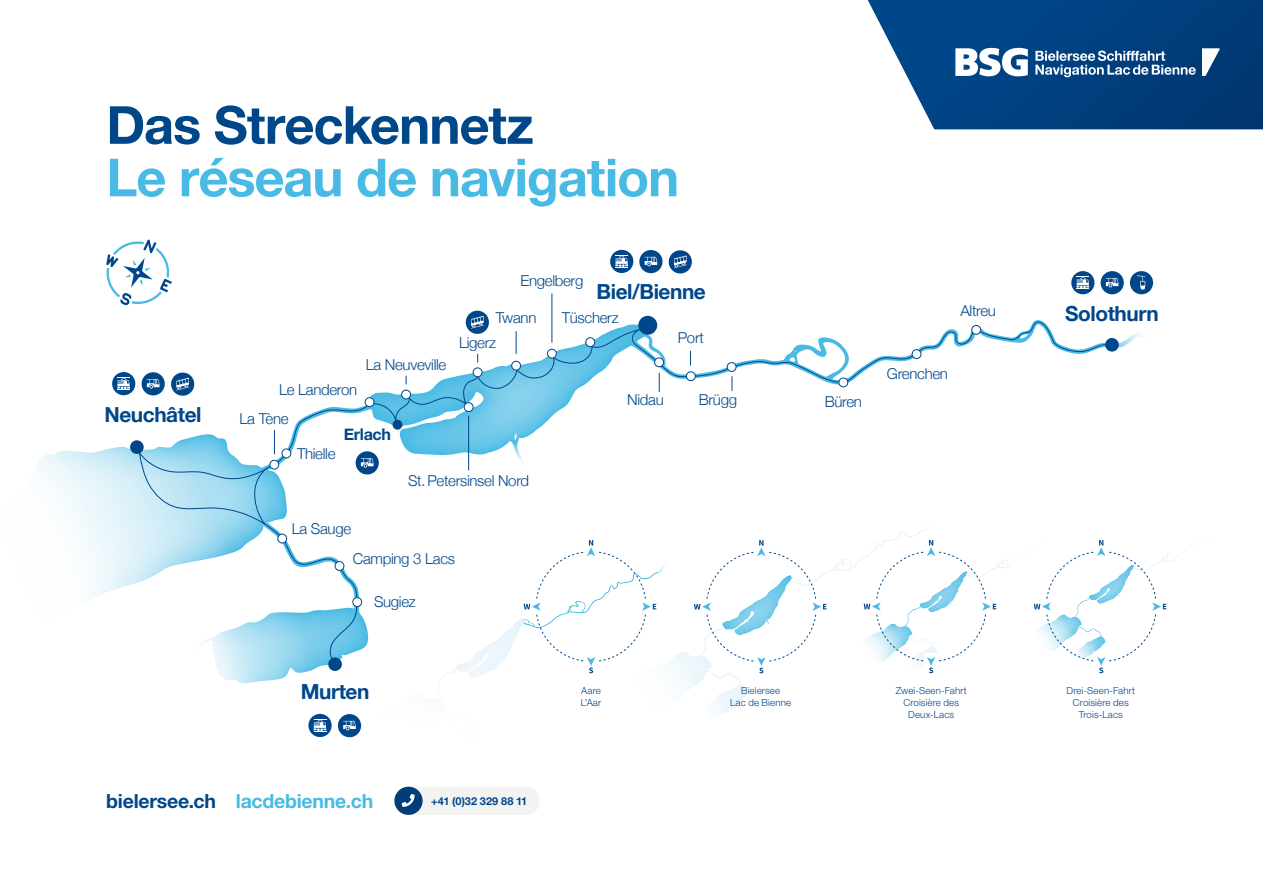
<style>
.page{position:relative;width:1263px;height:893px;background:#fff}
.page>*{position:absolute;margin:0;border:0;box-sizing:border-box;transform-origin:0 0}
.t1{font:700 52.5px "Helvetica Neue LT Pro";letter-spacing:-.02em;color:#49bae4}
.t2{font:700 52.5px "Helvetica Neue LT Pro";letter-spacing:-.02em;color:#00478a}
.t3{font:700 20.85px "Helvetica Neue";letter-spacing:-.02em;color:#00478a}
.t4{font:700 19.5px "Helvetica Neue LT Pro";letter-spacing:-.015em;color:#49bae4}
.t5{font:700 16.05px "Helvetica Neue";letter-spacing:-.02em;color:#00478a}
.t6{font:300 15px/24.5px "Helvetica Neue";letter-spacing:-.02em;color:#00478a}
.t7{font:700 10.95px "Helvetica Neue LT Pro";letter-spacing:.01em;color:#00478a}
.t8{font:300 9.75px/12px "Helvetica Neue LT Pro";letter-spacing:.01em;color:#00478a;text-align:center}
.s1{color:#00478a}
</style>
<div class="page">
<svg style="left:868px;top:0;width:395px;height:129px;background:#1a538c"></svg>
<svg style="left:955px;top:47px;width:265px;height:31px"></svg>
<div style="left:394px;top:787px;width:146px;height:28px;background:#f3f3f2;border-radius:14px"></div>
<div style="left:394px;top:787px;width:29px;height:28px;background:#003d79;border-radius:50%"></div>
<svg style="left:402px;top:794px;width:13px;height:13px"></svg>
<svg style="left:106px;top:239px;width:66px;height:67px"></svg>
<hr style="left:552px;top:294px;width:1px;height:48px;background:#00478a">
<div style="left:610px;top:250px;width:23px;height:23px;background:#00478a;border-radius:50%"></div>
<svg style="left:615px;top:255px;width:13px;height:13px"></svg>
<div style="left:639px;top:250px;width:23px;height:23px;background:#00478a;border-radius:50%"></div>
<svg style="left:645px;top:257px;width:12px;height:9px"></svg>
<div style="left:669px;top:250px;width:23px;height:23px;background:#00478a;border-radius:50%"></div>
<svg style="left:674px;top:256px;width:13px;height:12px"></svg>
<div style="left:466px;top:311px;width:23px;height:23px;background:#00478a;border-radius:50%"></div>
<div style="left:1071px;top:271px;width:23px;height:23px;background:#00478a;border-radius:50%"></div>
<svg style="left:1076px;top:276px;width:13px;height:13px"></svg>
<div style="left:1100px;top:271px;width:24px;height:23px;background:#00478a;border-radius:50%"></div>
<svg style="left:1106px;top:278px;width:12px;height:9px"></svg>
<div style="left:112px;top:372px;width:23px;height:23px;background:#00478a;border-radius:50%"></div>
<div style="left:1130px;top:271px;width:23px;height:23px;background:#00478a;border-radius:50%"></div>
<svg style="left:1137px;top:275px;width:8px;height:14px"></svg>
<svg style="left:36px;top:447px;width:81px;height:151px"></svg>
<svg style="left:117px;top:315px;width:1064px;height:423px"></svg>
<h1 class="t2" style="left:106px;top:93px;width:429px">Das Streckennetz</h1>
<h1 class="t1" style="left:106px;top:145px;width:574px">Le réseau de navigation</h1>
<p class="t6" style="left:279px;top:376px;width:80px">Le Landeron</p>
<h2 class="t3" style="left:104px;top:399px;width:99px">Neuchâtel</h2>
<p class="t6" style="left:240px;top:406px;width:51px">La Tène</p>
<p class="t6" style="left:366px;top:351px;width:82px">La Neuveville</p>
<p class="t6" style="left:297px;top:440px;width:40px">Thielle</p>
<p class="t5" style="left:344px;top:422px;width:49px">Erlach</p>
<p class="t6" style="left:520px;top:267px;width:64px">Engelberg</p>
<p class="t6" style="left:459px;top:305px;width:79px;text-indent:37px">Twann<br>Ligerz</p>
<h2 class="t3" style="left:596px;top:275px;width:111px">Biel/Bienne</h2>
<p class="t6" style="left:562px;top:305px;width:58px">Tüscherz</p>
<p class="t6" style="left:678px;top:324px;width:28px">Port</p>
<p class="t6" style="left:627px;top:386px;width:38px">Nidau</p>
<p class="t6" style="left:699px;top:386px;width:40px">Brügg</p>
<p class="t6" style="left:825px;top:388px;width:39px">Büren</p>
<p class="t6" style="left:292px;top:515px;width:61px">La Sauge</p>
<p class="t6" style="left:408px;top:468px;width:122px">St.Petersinsel Nord</p>
<p class="t6" style="left:353px;top:546px;width:104px">Camping 3 Lacs</p>
<p class="t6" style="left:374px;top:588px;width:43px">Sugiez</p>
<p class="t6" style="left:960px;top:297px;width:37px">Altreu</p>
<p class="t6" style="left:887px;top:360px;width:63px">Grenchen</p>
<h2 class="t3" style="left:1065px;top:297px;width:95px">Solothurn</h2>
<h2 class="t3" style="left:301px;top:675px;width:70px">Murten</h2>
<h3 class="t4" style="left:106px;top:789px;width:268px"><span class="s1">bielersee.ch</span> lacdebienne.ch</h3>
<p class="t7" style="left:431px;top:794px;width:98px">+41 (0)32 329 88 11</p>
<p class="t8" style="left:581px;top:685px;width:22px;text-align:left">Aare<br>L’Aar</p>
<p class="t8" style="left:730px;top:685px;width:63px">Bielersee<br>Lac de Bienne</p>
<p class="t8" style="left:896px;top:685px;width:73px">Zwei-Seen-Fahrt<br>Croisière des<br>Deux-Lacs</p>
<p class="t8" style="left:1066px;top:685px;width:70px">Drei-Seen-Fahrt<br>Croisière des<br>Trois-Lacs</p>
</div>
